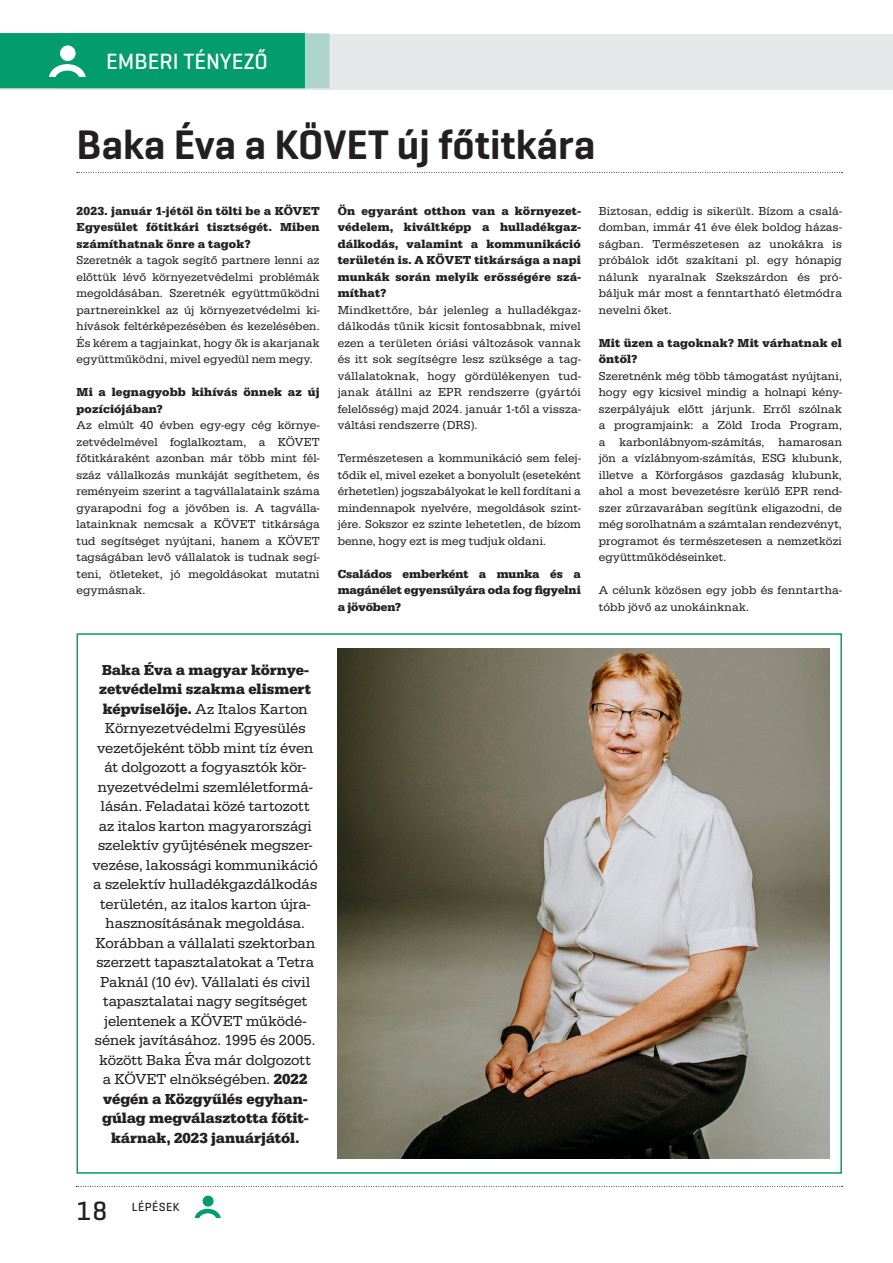
<style>
.page{position:relative;width:893px;height:1263px;background:#fff}
.page>*{position:absolute;margin:0;border:0;box-sizing:border-box;transform-origin:0 0}
.cikk_főcím{font:600 42px "Geogrotesque";color:#231f20}
.t1{font:500 27px "Geogrotesque";color:#231f20}
.t2{font:500 22.5px "Geogrotesque";color:#fff}
.kenyer{font:15px/19.5px "Serifa";color:#231f20;text-align:center}
.kenyer-2{font:12px/16.5px "Serifa";letter-spacing:.01em;color:#231f20;text-align:justify}
.kenyer-3{font:700 12px/16.5px "Serifa";letter-spacing:.01em;color:#231f20;text-align:justify}
.t3{font:500 12px "Geogrotesque";letter-spacing:.04em;color:#231f20}
.s1{font-weight:700}
</style>
<div class="page">
<svg style="left:195px;top:1209px;width:26px;height:8px"></svg>
<div style="left:203px;top:1195px;width:11px;height:11px;background:#039d6c;border-radius:50%"></div>
<div style="left:0;top:34px;width:893px;height:55px;background:#e6e7e9"></div>
<svg style="left:76px;top:1186px;width:767px;height:1px"></svg>
<svg style="left:0;top:33px;width:330px;height:55px"></svg>
<div style="left:60px;top:45px;width:16px;height:16px;background:#fff;border-radius:50%"></div>
<svg style="left:77px;top:172px;width:766px;height:1px"></svg>
<img style="left:338px;top:649px;width:492px;height:509px">
<h3 class="t2" style="left:106px;top:47px;width:163px">EMBERI TÉNYEZŐ</h3>
<p class="cikk_főcím" style="left:77px;top:119px;width:520px">Baka Éva a KÖVET új főtitkára</p>
<p class="kenyer-3" style="left:77px;top:202px;width:245px">2023. január 1-jétől ön tölti be a KÖVET Egyesület főtitkári tisztségét. Miben számíthatnak önre a tagok?</p>
<p class="kenyer-2" style="left:77px;top:252px;width:245px">Szeretnék a tagok segítő partnere lenni az előttük lévő környezetvédelmi problémák megoldásában. Szeretnék együttműködni partnereinkkel az új környezetvédelmi ki&shy;hívások feltérképezésében és kezelésében.<br>És kérem a tagjainkat, hogy ők is akarjanak együttműködni, mivel egyedül nem megy.</p>
<p class="kenyer-3" style="left:77px;top:384px;width:245px">Mi a legnagyobb kihívás önnek az új pozíciójában?</p>
<p class="kenyer-2" style="left:77px;top:417px;width:245px">Az elmúlt 40 évben egy-egy cég környe&shy;zetvédelmével foglalkoztam, a KÖVET főtitkáraként azonban már több mint fél&shy;száz vállalkozás munkáját segíthetem, és reményeim szerint a tagvállalataink száma gyarapodni fog a jövőben is. A tagválla&shy;latainknak nemcsak a KÖVET titkársága tud segítséget nyújtani, hanem a KÖVET tagságában levő vállalatok is tudnak segí&shy;teni, ötleteket, jó megoldásokat mutatni egymásnak.</p>
<p class="kenyer-3" style="left:338px;top:202px;width:245px">Ön egyaránt otthon van a környezet&shy;védelem, kiváltképp a hulladékgaz&shy;dálkodás, valamint a kommunikáció területén is. A KÖVET titkársága a napi munkák során melyik erősségére szá&shy;míthat?</p>
<p class="kenyer-2" style="left:338px;top:301px;width:245px">Mindkettőre, bár jelenleg a hulladékgaz&shy;dálkodás tűnik kicsit fontosabbnak, mivel ezen a területen óriási változások vannak és itt sok segítségre lesz szüksége a tag&shy;vállalatoknak, hogy gördülékenyen tud&shy;janak átállni az EPR rendszerre (gyártói felelősség) majd 2024. január 1-től a vissza&shy;váltási rendszerre (DRS).</p>
<p class="kenyer-2" style="left:338px;top:450px;width:245px">Természetesen a kommunikáció sem felej&shy;tődik el, mivel ezeket a bonyolult (eseteként érhetetlen) jogszabályokat le kell fordítani a mindennapok nyelvére, megoldások szint&shy;jére. Sokszor ez szinte lehetetlen, de bízom benne, hogy ezt is meg tudjuk oldani.</p>
<p class="kenyer-3" style="left:338px;top:565px;width:245px">Családos emberként a munka és a magánélet egyensúlyára oda fog figyelni a jövőben?</p>
<p class="kenyer-2" style="left:599px;top:202px;width:245px">Biztosan, eddig is sikerült. Bízom a csalá&shy;domban, immár 41 éve élek boldog házas&shy;ságban. Természetesen az unokákra is próbálok időt szakítani pl. egy hónapig nálunk nyaralnak Szekszárdon és pró&shy;báljuk már most a fenntartható életmódra nevelni őket.</p>
<p class="kenyer-3" style="left:599px;top:334px;width:245px">Mit üzen a tagoknak? Mit várhatnak el öntől?</p>
<p class="kenyer-2" style="left:599px;top:367px;width:245px">Szeretnénk még több támogatást nyújtani, hogy egy kicsivel mindig a holnapi kény&shy;szerpályájuk előtt járjunk. Erről szólnak a programjaink: a Zöld Iroda Program, a karbonlábnyom-számítás, hamarosan jön a vízlábnyom-számítás, ESG klubunk, illetve a Körforgásos gazdaság klubunk, ahol a most bevezetésre kerülő EPR rend&shy;szer zűrzavarában segítünk eligazodni, de még sorolhatnám a számtalan rendezvényt, programot és természetesen a nemzetközi együttműködéseinket.</p>
<p class="kenyer-2" style="left:599px;top:582px;width:245px">A célunk közösen egy jobb és fenntartha&shy;tóbb jövő az unokáinknak.</p>
<p class="kenyer" style="left:93px;top:660px;width:227px"><span class="s1">Baka Éva a magyar környe&shy;zetvédelmi szakma elismert képviselője.</span> Az Italos Karton<br>Környezetvédelmi Egyesülés vezetőjeként több mint tíz éven át dolgozott a fogyasztók kör&shy;nyezetvédelmi szemléletformá&shy;lásán. Feladatai közé tartozott az italos karton magyarországi szelektív gyűjtésének megszer&shy;vezése, lakossági kommunikáció a szelektív hulladékgazdálkodás területén, az italos karton újra&shy;hasznosításának megoldása.<br>Korábban a vállalati szektorban szerzett tapasztalatokat a Tetra<br>Paknál (10 év). Vállalati és civil tapasztalatai nagy segítséget jelentenek a KÖVET működé&shy;sének javításához. 1995 és 2005. között Baka Éva már dolgozott<br>a KÖVET elnökségében. <span class="s1">2022 végén a Közgyűlés egyhan&shy;gúlag megválasztotta főtit&shy;kárnak, 2023 januárjától.</span></p>
<h2 class="t1" style="left:77px;top:1193px;width:32px">18</h2>
<p class="t3" style="left:132px;top:1199px;width:49px">LÉPÉSEK</p>
</div>
